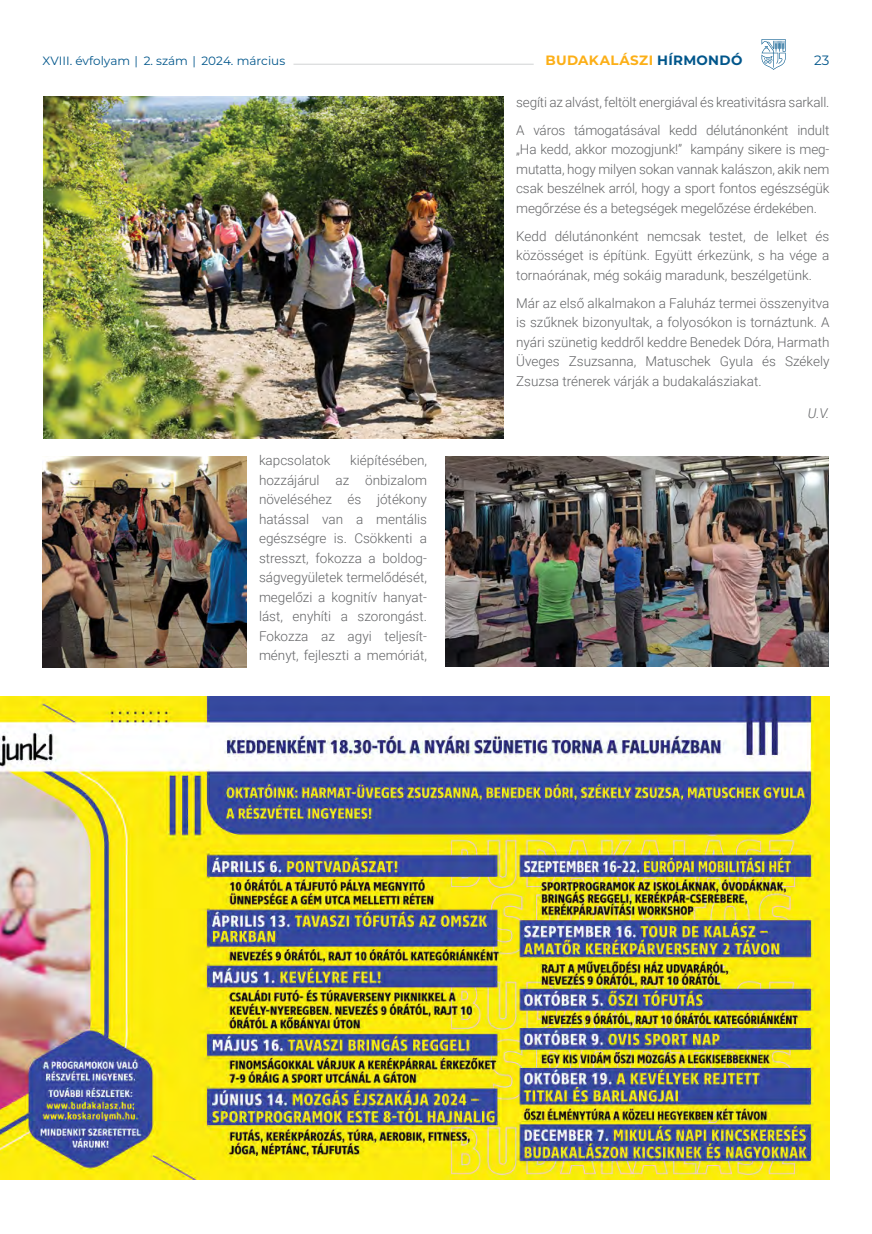
<style>
.page{position:relative;width:872px;height:1234px;background:#fff}
.page>*{position:absolute;margin:0;border:0;box-sizing:border-box;transform-origin:0 0}
.t1{font:300 13.5px/19.5px "Roboto";letter-spacing:-.01em;color:#636466;text-align:justify}
.t2{font:700 13.5px "Montserrat";letter-spacing:.025em;color:#fcaf17}
.t3{font:italic 300 13.5px "Roboto";color:#636466}
.t4{font:13.5px "Montserrat";color:#00568b}
.t5{font:12px "Montserrat";color:#00568b}
.s1{color:#00568b}
</style>
<div class="page">
<img style="left:0;top:696px;width:829px;height:483px">
<hr style="left:293px;top:64px;width:240px;height:1px;background:#d1d3d4">
<svg style="left:761px;top:39px;width:25px;height:31px"></svg>
<img style="left:43px;top:97px;width:460px;height:341px">
<img style="left:43px;top:456px;width:203px;height:211px">
<img style="left:445px;top:456px;width:383px;height:210px">
<p class="t5" style="left:43px;top:52px;width:244px">XVIII. évfolyam | 2. szám | 2024. március</p>
<p class="t2" style="left:545px;top:50px;width:198px">BUDAKALÁSZI <span class="s1">HÍRMONDÓ</span></p>
<p class="t4" style="left:814px;top:51px;width:17px">23</p>
<p class="t1" style="left:259px;top:450px;width:169px;text-indent:91px">kiépítésében, hozzájárul az önbizalom növeléséhez és jótékony hatással van a mentális egészségre is. Csökkenti a stresszt, fokozza a boldog&shy;ságvegyületek termelődését, megelőzi a kognitív hanyat&shy;lást, enyhíti a szorongást.<br>Fokozza az agyi teljesít&shy;ményt, fejleszti a memóriát,</p>
<p class="t1" style="left:259px;top:450px;width:73px">kapcsolatok</p>
<p class="t1" style="left:516px;top:87px;width:315px;line-height:28px">segíti az alvást, feltölt energiával és kreativitásra sarkall.<br>A város támogatásával kedd délutánonként indult</p>
<p class="t1" style="left:516px;top:139px;width:315px">„Ha kedd, akkor mozogjunk!” kampány sikere is meg&shy;mutatta, hogy milyen sokan vannak kalászon, akik nem csak beszélnek arról, hogy a sport fontos egészségük megőrzése és a betegségek megelőzése érdekében.</p>
<p class="t1" style="left:516px;top:226px;width:315px">Kedd délutánonként nemcsak testet, de lelket és közösséget is építünk. Együtt érkezünk, s ha vége a tornaórának, még sokáig maradunk, beszélgetünk.</p>
<p class="t1" style="left:516px;top:292px;width:315px">Már az első alkalmakon a Faluház termei összenyitva is szűknek bizonyultak, a folyosókon is tornáztunk. A nyári szünetig keddről keddre Benedek Dóra, Harmath Üveges Zsuzsanna, Matuschek Gyula és Székely Zsuzsa trénerek várják a budakalásziakat.</p>
<p class="t3" style="left:807px;top:404px;width:23px">U.V.</p>
</div>
